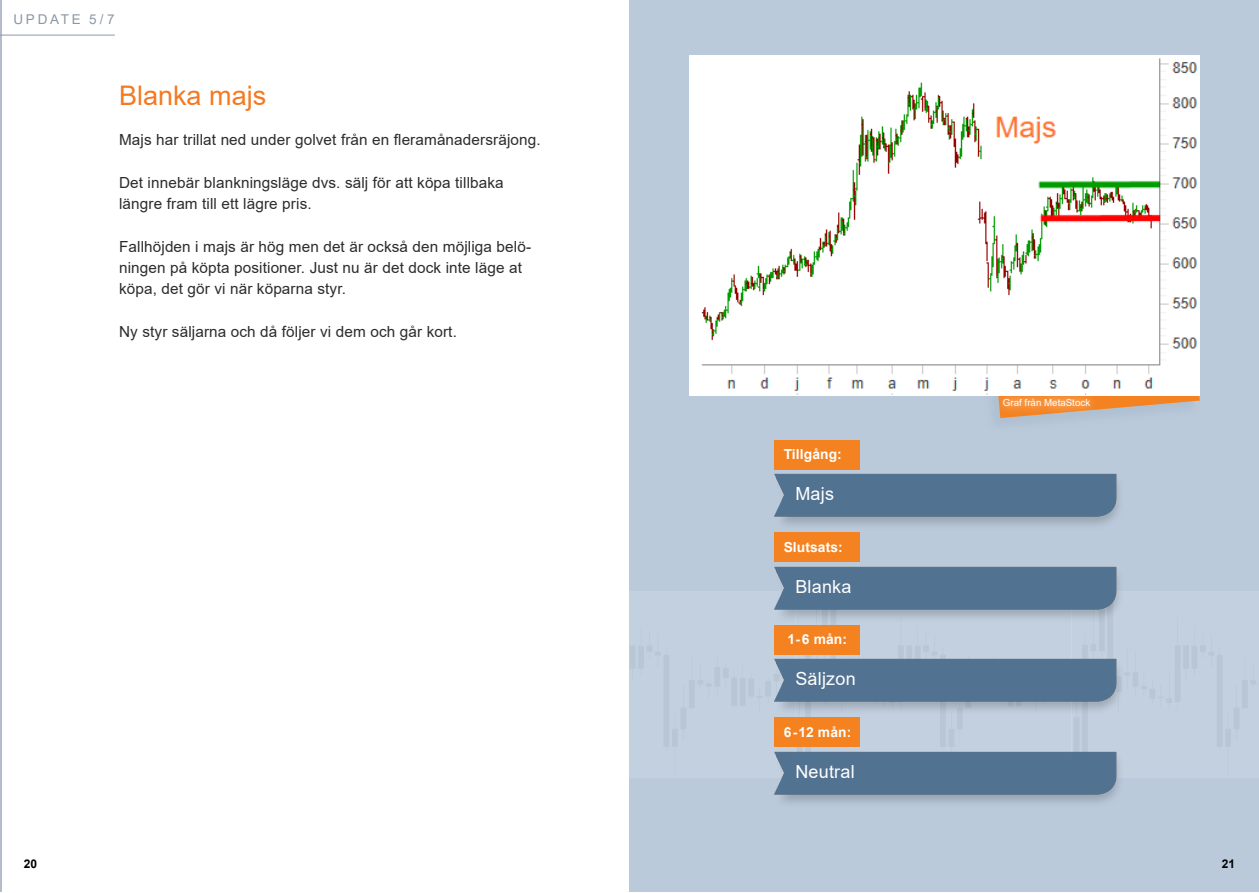
<style>
.page{position:relative;width:1259px;height:893px;background:#fff}
.page>*{position:absolute;margin:0;border:0;box-sizing:border-box;transform-origin:0 0}
.RUBBE_2020{font:27px "Arial";color:#f47921}
.TABELLTEXT_2020{font:18px "Arial";letter-spacing:.01em;color:#fff}
.BRÖD_2020{font:15.3px/21.3px "Arial";letter-spacing:.01em;color:#2e2b2c}
.t1{font:700 13.8px "Arial";letter-spacing:.01em;color:#fff}
.BRÖD_2020-2{font:13.5px "Arial";letter-spacing:.2em;color:#8d97a7}
.t2{font:700 12px "Arial";color:#000002}
.t3{font:9.75px "Arial";color:#fff}
</style>
<div class="page">
<div style="left:629px;top:0;width:630px;height:893px;background:#bbcadb"></div>
<svg style="left:992px;top:395px;width:207px;height:23px"></svg>
<div style="left:994px;top:390px;width:104px;height:25px;background:#fff;opacity:.75"></div>
<hr style="left:0;top:0;width:1px;height:893px;background:#b6bbcb">
<hr style="left:0;top:892px;width:1259px;height:1px;background:#fff">
<div style="left:774px;top:718px;width:85px;height:29px;background:#f58220"></div>
<img style="left:774px;top:731px;width:345px;height:72px">
<div style="left:774px;top:625px;width:85px;height:30px;background:#f58220"></div>
<img style="left:774px;top:639px;width:347px;height:85px">
<div style="left:774px;top:533px;width:85px;height:29px;background:#f58220"></div>
<img style="left:774px;top:546px;width:345px;height:85px">
<div style="left:774px;top:440px;width:85px;height:30px;background:#f58220"></div>
<img style="left:774px;top:454px;width:345px;height:85px">
<hr style="left:0;top:35px;width:115px;height:1px;background:#8d97a7">
<img style="left:691px;top:56px;width:506px;height:338px">
<p class="BRÖD_2020-2" style="left:14px;top:10px;width:69px">UPDATE</p>
<p class="BRÖD_2020-2" style="left:89px;top:10px;width:27px">5/7</p>
<p class="RUBBE_2020" style="left:119px;top:77px;width:149px">Blanka majs</p>
<p class="BRÖD_2020" style="left:119px;top:129px;width:423px">Majs har trillat ned under golvet från en fleramånadersräjong.</p>
<p class="BRÖD_2020" style="left:119px;top:172px;width:386px">Det innebär blankningsläge dvs. sälj för att köpa tillbaka längre fram till ett lägre pris.</p>
<p class="BRÖD_2020" style="left:119px;top:235px;width:413px">Fallhöjden i majs är hög men det är också den möjliga belö&shy;ningen på köpta positioner. Just nu är det dock inte läge at köpa, det gör vi när köparna styr.</p>
<p class="BRÖD_2020" style="left:119px;top:321px;width:339px">Ny styr säljarna och då följer vi dem och går kort.</p>
<p class="t1" style="left:783px;top:444px;width:60px">Tillgång:</p>
<p class="TABELLTEXT_2020" style="left:795px;top:482px;width:40px">Majs</p>
<p class="t1" style="left:783px;top:537px;width:61px">Slutsats:</p>
<p class="TABELLTEXT_2020" style="left:795px;top:574px;width:58px">Blanka</p>
<p class="t1" style="left:787px;top:630px;width:61px">1-6 mån:</p>
<p class="TABELLTEXT_2020" style="left:795px;top:667px;width:62px">Säljzon</p>
<p class="t1" style="left:783px;top:722px;width:69px">6-12 mån:</p>
<p class="TABELLTEXT_2020" style="left:795px;top:759px;width:61px">Neutral</p>
<p class="t3" style="left:1003px;top:396px;width:89px">Graf från MetaStock</p>
<p class="t2" style="left:24px;top:856px;width:15px">20</p>
<p class="t2" style="left:1221px;top:856px;width:15px">21</p>
</div>
